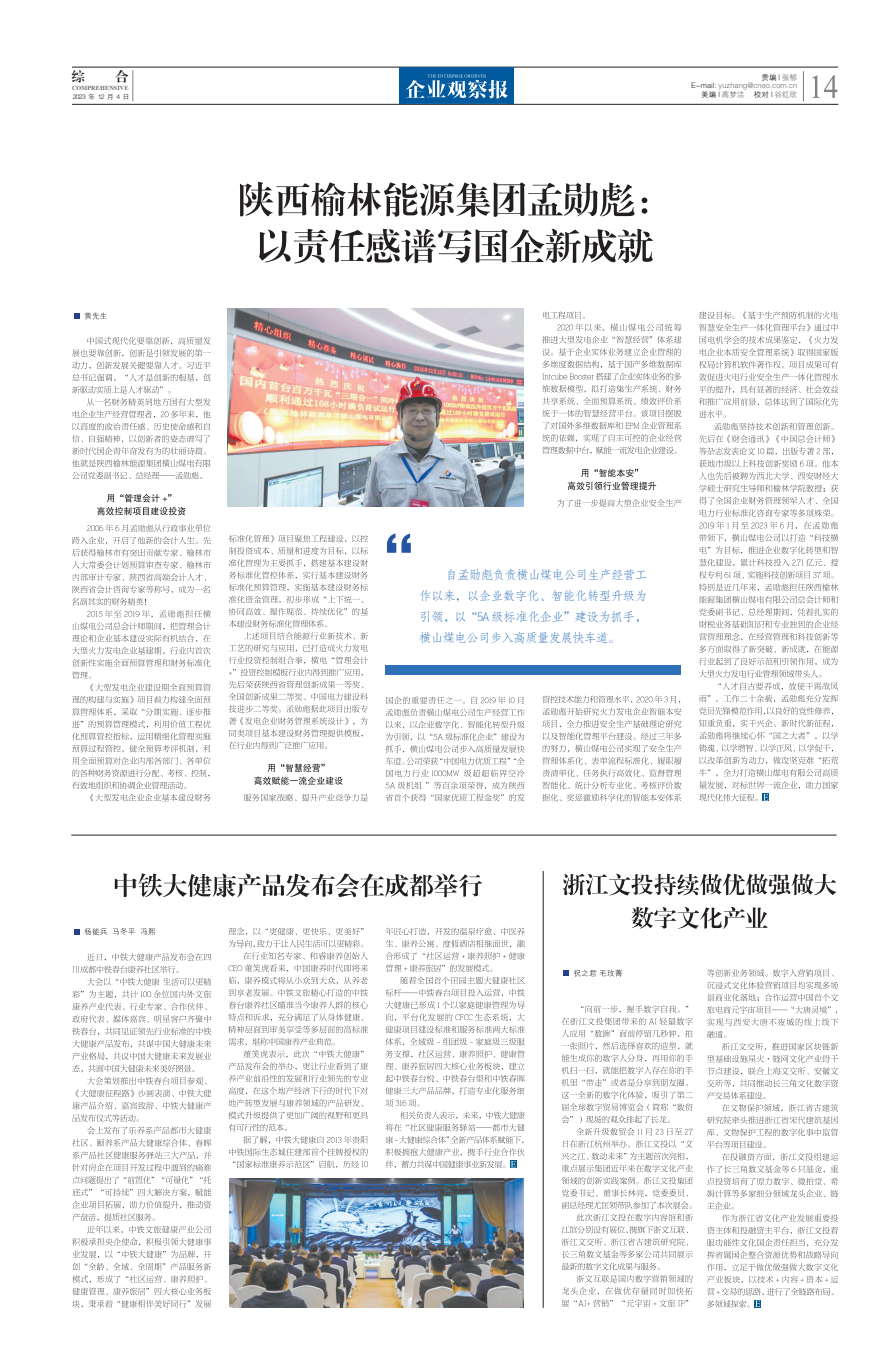
<style>
.page{position:relative;width:883px;height:1355px;background:#fff}
.page>*{position:absolute;margin:0;border:0;box-sizing:border-box;transform-origin:0 0}
.t1{font:13.12px "FZXBSJW GB1 0";color:#231f20}
.t2{font:12.25px/21px "FZFSJW GB1 0";letter-spacing:-.06em;color:#2e71b9;text-align:justify;scale:1.04 1}
.t3{font:7.44px/8.8px "FZZDXK GBK1 0";color:#6c6d70;text-align:right}
.t4{font:6.56px "FZZDXK GBK1 0";letter-spacing:.41em;color:#231f20}
.t5{font:6.12px "FZXBSJW GB1 0";letter-spacing:.015em;color:#6c6d70}
.s1{color:#231f20}
</style>
<div class="page">
<hr style="left:72px;top:104px;width:766px;height:1px;background:#231f20">
<hr style="left:133px;top:70px;width:1px;height:31px;background:#808285">
<hr style="left:72px;top:67px;width:766px;height:1px;background:#231f20">
<div style="left:400px;top:67px;width:114px;height:37px;background:#015a9d"></div>
<svg style="left:406px;top:74px;width:102px;height:25px"></svg>
<hr style="left:803px;top:71px;width:1px;height:30px;background:#808285">
<svg style="left:259px;top:229px;width:394px;height:34px"></svg>
<svg style="left:240px;top:182px;width:407px;height:35px"></svg>
<svg style="left:72px;top:524px;width:139px;height:277px"></svg>
<svg style="left:97px;top:494px;width:88px;height:21px"></svg>
<svg style="left:72px;top:337px;width:139px;height:142px"></svg>
<svg style="left:244px;top:794px;width:124px;height:7px"></svg>
<svg style="left:254px;top:763px;width:89px;height:22px"></svg>
<svg style="left:229px;top:535px;width:139px;height:214px"></svg>
<svg style="left:386px;top:696px;width:139px;height:105px"></svg>
<svg style="left:542px;top:695px;width:139px;height:106px"></svg>
<svg style="left:557px;top:499px;width:124px;height:7px"></svg>
<svg style="left:568px;top:469px;width:88px;height:21px"></svg>
<svg style="left:542px;top:311px;width:139px;height:143px"></svg>
<svg style="left:812px;top:75px;width:25px;height:23px"></svg>
<hr style="left:71px;top:834px;width:766px;height:1px;background:#231f20">
<svg style="left:115px;top:873px;width:367px;height:24px"></svg>
<svg style="left:632px;top:906px;width:136px;height:22px"></svg>
<svg style="left:563px;top:873px;width:273px;height:22px"></svg>
<svg style="left:72px;top:953px;width:139px;height:354px"></svg>
<svg style="left:562px;top:1005px;width:131px;height:301px"></svg>
<svg style="left:228px;top:927px;width:140px;height:241px"></svg>
<img style="left:227px;top:309px;width:296px;height:197px">
<svg style="left:387px;top:533px;width:24px;height:19px"></svg>
<div style="left:385px;top:665px;width:296px;height:10px;background:#2e71b9"></div>
<img style="left:229px;top:1178px;width:295px;height:129px">
<hr style="left:543px;top:871px;width:1px;height:436px;background:#231f20">
<svg style="left:74px;top:312px;width:33px;height:7px"></svg>
<svg style="left:707px;top:969px;width:131px;height:338px"></svg>
<svg style="left:563px;top:969px;width:59px;height:7px"></svg>
<svg style="left:386px;top:927px;width:139px;height:241px"></svg>
<svg style="left:699px;top:311px;width:139px;height:490px"></svg>
<svg style="left:74px;top:928px;width:81px;height:7px"></svg>
<p class="t1" style="left:72px;top:69px;width:15px">综</p>
<p class="t1" style="left:115px;top:69px;width:15px">合</p>
<p class="t5" style="left:72px;top:84px;width:58px">COMPREHENSIVE</p>
<p class="t4" style="left:73px;top:93px;width:58px">2023年12月4日</p>
<p class="t3" style="left:691px;top:73px;width:107px"><span class="s1">责编 |</span> 张郁<br><span class="s1">E-mail:</span> yuzhang@cneo.com.cn<span class="s1">美编 |</span> 高梦洁 <span class="s1">　校对 |</span> 谷红欣</p>
<p class="t2" style="left:419px;top:564px;width:221px;text-indent:26px">自孟勋彪负责横山煤电公司生产经营工作以来，以企业数字化、智能化转型升级为引领，以“5A 级标准化企业”建设为抓手，横山煤电公司步入高质量发展快车道。</p>
</div>
